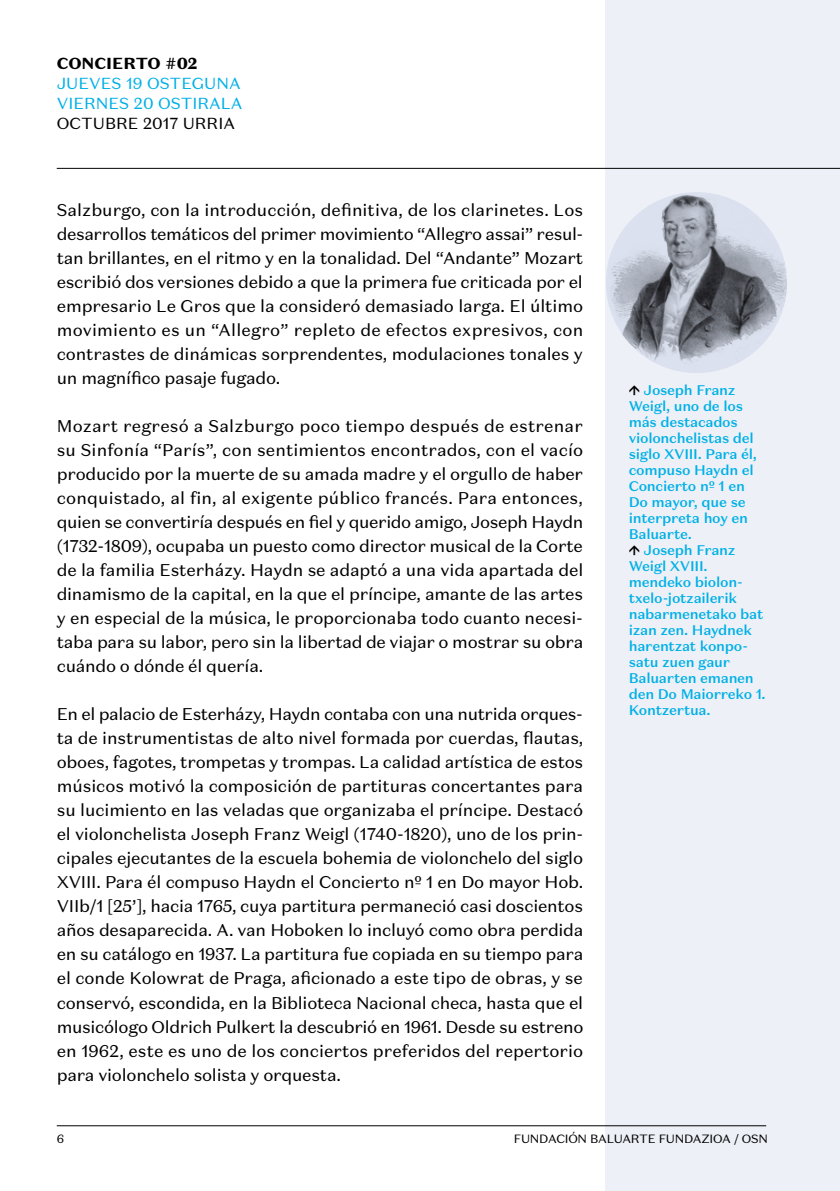
<style>
.page{position:relative;width:840px;height:1191px;background:#fff}
.page>*{position:absolute;margin:0;border:0;box-sizing:border-box;transform-origin:0 0}
.t1{font:17px/24px "Domaine Sans Text";letter-spacing:-.015em;color:#000;text-align:justify}
.t2{font:16px "Domaine Sans Text";color:#00b0e6}
.t3{font:16px "Domaine Sans Text";color:#000}
.t4{font:900 16px "Domaine Sans Text";color:#000}
.t5{font:500 14px "Domaine Sans Text";letter-spacing:-.02em;color:#00b0e6}
.t6{font:12px "Domaine Sans Text";letter-spacing:-.02em;color:#000}
</style>
<div class="page">
<hr style="left:57px;top:168px;width:782px;height:1px;background:#000">
<div style="left:605px;top:0;width:234px;height:1191px;background:#edf0f7"></div>
<hr style="left:57px;top:1125px;width:708px;height:1px;background:#000">
<img style="left:606px;top:192px;width:180px;height:181px">
<p class="t4" style="left:57px;top:53px;width:143px">CONCIERTO #02</p>
<p class="t2" style="left:57px;top:73px;width:115px">JU EVES 19 Oste</p>
<p class="t2" style="left:192px;top:73px;width:48px">guna</p>
<p class="t2" style="left:57px;top:93px;width:114px">VI ERN ES 20 ost</p>
<p class="t2" style="left:192px;top:93px;width:49px">irala</p>
<p class="t3" style="left:57px;top:113px;width:13px">oct</p>
<p class="t3" style="left:93px;top:113px;width:141px">ubre 2017 urria</p>
<p class="t1" style="left:57px;top:198px;width:527px">Salzburgo, con la introducción, definitiva, de los clarinetes. Los desarrollos temáticos del primer movimiento “Allegro assai” resul&shy;tan brillantes, en el ritmo y en la tonalidad. Del “Andante” Mozart escribió dos versiones debido a que la primera fue criticada por el empresario Le Gros que la consideró demasiado larga. El último movimiento es un “Allegro” repleto de efectos expresivos, con contrastes de dinámicas sorprendentes, modulaciones tonales y un magnífico pasaje fugado.</p>
<p class="t1" style="left:57px;top:414px;width:528px">Mozart regresó a Salzburgo poco tiempo después de estrenar su Sinfonía “París”, con sentimientos encontrados, con el vacío producido por la muerte de su amada madre y el orgullo de haber conquistado, al fin, al exigente público francés. Para entonces, quien se convertiría después en fiel y querido amigo, Joseph Haydn (1732-1809), ocupaba un puesto como director musical de la Corte de la familia Esterházy. Haydn se adaptó a una vida apartada del dinamismo de la capital, en la que el príncipe, amante de las artes y en especial de la música, le proporcionaba todo cuanto necesi&shy;taba para su labor, pero sin la libertad de viajar o mostrar su obra cuándo o dónde él quería.</p>
<p class="t1" style="left:57px;top:702px;width:528px">En el palacio de Esterházy, Haydn contaba con una nutrida orques&shy;ta de instrumentistas de alto nivel formada por cuerdas, flautas, oboes, fagotes, trompetas y trompas. La calidad artística de estos músicos motivó la composición de partituras concertantes para su lucimiento en las veladas que organizaba el príncipe. Destacó el violonchelista Joseph Franz Weigl (1740-1820), uno de los prin&shy;cipales ejecutantes de la escuela bohemia de violonchelo del siglo XVIII . Para él compuso Haydn el Concierto nº 1 en Do mayor Hob.<br>VII b/1 [25’], hacia 1765, cuya partitura permaneció casi doscientos años desaparecida. A. van Hoboken lo incluyó como obra perdida en su catálogo en 1937. La partitura fue copiada en su tiempo para el conde Kolowrat de Praga, aficionado a este tipo de obras, y se conservó, escondida, en la Biblioteca Nacional checa, hasta que el musicólogo Oldrich Pulkert la descubrió en 1961. Desde su estreno en 1962, este es uno de los conciertos preferidos del repertorio para violonchelo solista y orquesta.</p>
<p class="t5" style="left:643px;top:381px;width:93px">Joseph Franz</p>
<p class="t5" style="left:628px;top:397px;width:116px">Weigl, uno de los</p>
<p class="t5" style="left:628px;top:413px;width:110px">más destacados</p>
<p class="t5" style="left:628px;top:429px;width:126px">violonchelistas del</p>
<p class="t5" style="left:628px;top:445px;width:130px">siglo XVIII. Para él,</p>
<p class="t5" style="left:628px;top:461px;width:126px">compuso Haydn el</p>
<p class="t5" style="left:628px;top:477px;width:118px">Concierto nº 1 en</p>
<p class="t5" style="left:628px;top:493px;width:118px">Do mayor, que se</p>
<p class="t5" style="left:628px;top:509px;width:121px">interpreta hoy en</p>
<p class="t5" style="left:628px;top:525px;width:64px">Baluarte.</p>
<p class="t5" style="left:643px;top:541px;width:93px">Joseph Franz</p>
<p class="t5" style="left:628px;top:557px;width:80px">Weigl XVIII.</p>
<p class="t5" style="left:628px;top:573px;width:115px">mendeko biolon-</p>
<p class="t5" style="left:628px;top:589px;width:110px">txelo-jotzailerik</p>
<p class="t5" style="left:628px;top:605px;width:136px">nabarmenetako bat</p>
<p class="t5" style="left:628px;top:621px;width:125px">izan zen. Haydnek</p>
<p class="t5" style="left:628px;top:637px;width:121px">harentzat konpo-</p>
<p class="t5" style="left:628px;top:653px;width:103px">satu zuen gaur</p>
<p class="t5" style="left:628px;top:669px;width:126px">Baluarten emanen</p>
<p class="t5" style="left:628px;top:685px;width:138px">den Do Maiorreko 1.</p>
<p class="t5" style="left:628px;top:701px;width:83px">Kontzertua.</p>
<p class="t6" style="left:57px;top:1131px;width:9px">6</p>
<p class="t6" style="left:513px;top:1131px;width:253px">FUN DACIÓN BALUARTE FUN DAZIOA / OSN</p>
</div>
